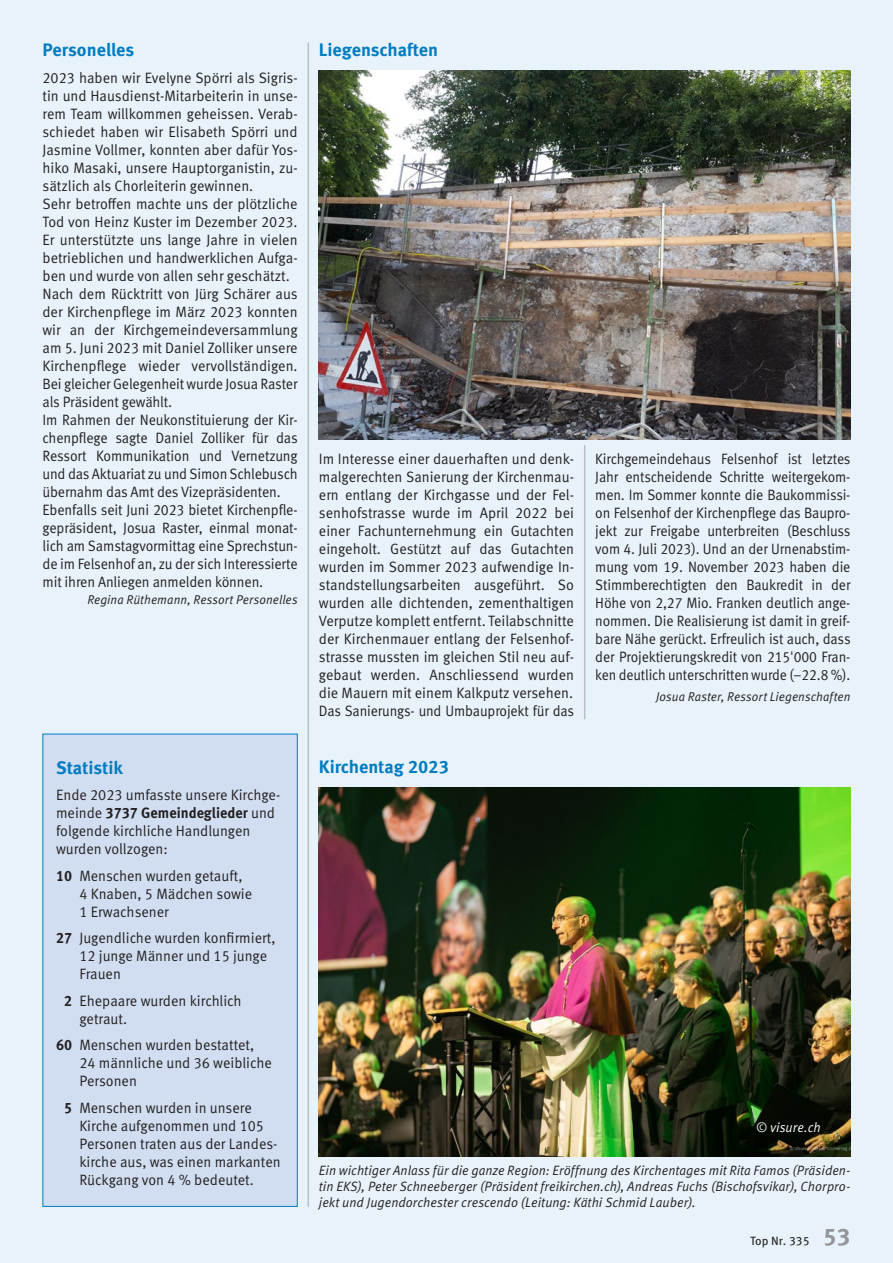
<style>
.page{position:relative;width:893px;height:1263px;background:#e8f2fa}
.page>*{position:absolute;margin:0;border:0;box-sizing:border-box;transform-origin:0 0}
._05_1_Untertitel_ref__Kirche{font:700 18px "Meta OT";color:#007cc2}
._04_Grundschrift_ohne_Einzug{font:15px/18px "Meta OT";letter-spacing:-.01em;color:#231f20;text-align:justify;scale:.95 1}
._04_Grundschrift_ohne_Einzug-2{font:15px/18px "Meta OT";letter-spacing:-.01em;color:#231f20;text-align:justify;scale:.92 1}
.Grundschrift_ohne{font:15px/18px "Meta OT";color:#231f20;scale:.95 1}
._04_Grundschrift_ohne_Einzug-3{font:15px/18px "Meta OT";letter-spacing:-.01em;color:#231f20;text-align:justify;scale:.93 1}
._07_Legende{font:italic 13.5px/15.8px "Meta OT";color:#231f20;text-align:justify;scale:.95 1}
._07_Legende-2{font:italic 13.5px "Meta OT";color:#fff;scale:.95 1}
._08_Unterschrift_rechts{font:italic 12.75px "Meta OT";letter-spacing:.01em;color:#231f20;scale:.95 1}
.t1{font:12px "Meta OT";color:#231f20}
.s1{font-weight:700}
.s2{font-weight:700;font-size:24px;color:#939598}
</style>
<div class="page">
<div style="left:43px;top:734px;width:254px;height:472px;background:#d1def1"></div>
<div style="left:42px;top:734px;width:256px;height:473px;border:1px solid #007cc2"></div>
<img style="left:319px;top:788px;width:531px;height:368px">
<hr style="left:308px;top:43px;width:1px;height:1164px;background:#bcbdc0">
<hr style="left:584px;top:445px;width:1px;height:274px;background:#bcbdc0">
<img style="left:319px;top:71px;width:531px;height:369px">
<p class="_05_1_Untertitel_ref__Kirche" style="left:43px;top:38px;width:93px">Personelles</p>
<p class="_04_Grundschrift_ohne_Einzug" style="left:43px;top:69px;width:270px">2023 haben wir Evelyne Spörri als Sigris&shy;tin und Hausdienst-Mitarbeiterin in unse&shy;rem Team willkommen geheissen. Verab&shy;schiedet haben wir Elisabeth Spörri und Jasmine Vollmer, konnten aber dafür Yos&shy;hiko Masaki, unsere Hauptorganistin, zu&shy;sätzlich als Chorleiterin gewinnen.</p>
<p class="_04_Grundschrift_ohne_Einzug" style="left:43px;top:195px;width:270px">Sehr betroffen machte uns der plötzliche Tod von Heinz Kuster im Dezember 2023.<br>Er unterstützte uns lange Jahre in vielen betrieblichen und handwerklichen Aufga&shy;ben und wurde von allen sehr geschätzt.</p>
<p class="_04_Grundschrift_ohne_Einzug" style="left:43px;top:285px;width:270px">Nach dem Rücktritt von Jürg Schärer aus der Kirchenpflege im März 2023 konnten wir an der Kirchgemeindeversammlung am 5. Juni 2023 mit Daniel Zolliker unsere Kirchenpflege wieder vervollständigen.<br>Bei gleicher Gelegenheit wurde Josua Raster als Präsident gewählt.</p>
<p class="_04_Grundschrift_ohne_Einzug-3" style="left:43px;top:411px;width:276px">Im Rahmen der Neukonstituierung der Kir&shy;chenpflege sagte Daniel Zolliker für das Ressort Kommunikation und Vernetzung und das Aktuariat zu und Simon Schlebusch übernahm das Amt des Vizepräsidenten.</p>
<p class="_04_Grundschrift_ohne_Einzug-3" style="left:43px;top:501px;width:276px">Ebenfalls seit Juni 2023 bietet Kirchenpfle&shy;gepräsident, Josua Raster, einmal monat&shy;lich am Samstagvormittag eine Sprechstun&shy;de im Felsenhof an, zu der sich Interessierte mit ihren Anliegen anmelden können.</p>
<p class="_08_Unterschrift_rechts" style="left:87px;top:592px;width:223px">Regina Rüthemann, Ressort Personelles</p>
<p class="_05_1_Untertitel_ref__Kirche" style="left:56px;top:756px;width:69px">Statistik</p>
<p class="Grundschrift_ohne" style="left:56px;top:786px;width:238px">Ende 2023 umfasste unsere Kirchge&shy;meinde <span class="s1">3737 Gemeindeglieder</span> und folgende kirchliche Handlungen wurden vollzogen:</p>
<p class="Grundschrift_ohne" style="left:79px;top:866px;width:183px;text-indent:-23px"><span class="s1">10</span> Menschen wurden getauft,<br>4 Knaben, 5 Mädchen sowie<br>1 Erwachsener</p>
<p class="Grundschrift_ohne" style="left:79px;top:929px;width:208px;text-indent:-23px"><span class="s1">27</span> Jugendliche wurden konfirmiert,<br>12 junge Männer und 15 junge<br>Frauen</p>
<p class="Grundschrift_ohne" style="left:79px;top:992px;width:172px;text-indent:-15px"><span class="s1">2</span> Ehepaare wurden kirchlich getraut.</p>
<p class="Grundschrift_ohne" style="left:79px;top:1036px;width:204px;text-indent:-23px"><span class="s1">60</span> Menschen wurden bestattet,<br>24 männliche und 36 weibliche<br>Personen</p>
<p class="Grundschrift_ohne" style="left:79px;top:1099px;width:213px;text-indent:-15px"><span class="s1">5</span> Menschen wurden in unsere<br>Kirche aufgenommen und 105<br>Personen traten aus der Landes&shy;kirche aus, was einen markanten<br>Rückgang von 4 % bedeutet.</p>
<p class="_05_1_Untertitel_ref__Kirche" style="left:319px;top:38px;width:121px">Liegenschaften</p>
<p class="_04_Grundschrift_ohne_Einzug" style="left:319px;top:450px;width:270px">Im Interesse einer dauerhaften und denk&shy;malgerechten Sanierung der Kirchenmau&shy;ern entlang der Kirchgasse und der Fel&shy;senhofstrasse wurde im April 2022 bei einer Fachunternehmung ein Gutachten eingeholt. Gestützt auf das Gutachten wurden im Sommer 2023 aufwendige In&shy;standstellungsarbeiten ausgeführt. So wurden alle dichtenden, zementhaltigen Verputze komplett entfernt. Teilabschnitte der Kirchenmauer entlang der Felsenhof&shy;strasse mussten im gleichen Stil neu auf&shy;gebaut werden. Anschliessend wurden die Mauern mit einem Kalkputz versehen.</p>
<p class="_04_Grundschrift_ohne_Einzug-2" style="left:319px;top:702px;width:279px">Das Sanierungs- und Umbauprojekt für das</p>
<p class="_05_1_Untertitel_ref__Kirche" style="left:319px;top:755px;width:132px">Kirchentag 2023</p>
<p class="_04_Grundschrift_ohne_Einzug-2" style="left:595px;top:450px;width:279px">Kirchgemeindehaus Felsenhof ist letztes Jahr entscheidende Schritte weitergekom&shy;men. Im Sommer konnte die Baukommissi&shy;on Felsenhof der Kirchenpflege das Baupro&shy;jekt zur Freigabe unterbreiten (Beschluss vom 4. Juli 2023). Und an der Urnenabstim&shy;mung vom 19. November 2023 haben die Stimmberechtigten den Baukredit in der Höhe von 2,27 Mio. Franken deutlich ange&shy;nommen. Die Realisierung ist damit in greif&shy;bare Nähe gerückt. Erfreulich ist auch, dass der Projektierungskredit von 215'000 Fran&shy;ken deutlich unterschritten wurde (–22.8 %).</p>
<p class="_08_Unterschrift_rechts" style="left:656px;top:689px;width:206px">Josua Raster, Ressort Liegenschaften</p>
<p class="_07_Legende-2" style="left:756px;top:1119px;width:70px">© visure.ch</p>
<p class="_07_Legende" style="left:319px;top:1163px;width:561px">Ein wichtiger Anlass für die ganze Region: Eröffnung des Kirchentages mit Rita Famos (Präsiden&shy;tin EKS), Peter Schneeberger (Präsident freikirchen.ch), Andreas Fuchs (Bischofsvikar), Chorpro&shy;jekt und Jugendorchester crescendo (Leitung: Käthi Schmid Lauber).</p>
<p class="t1" style="left:750px;top:1233px;width:102px">Top Nr. 335 <span class="s2">53</span></p>
</div>
